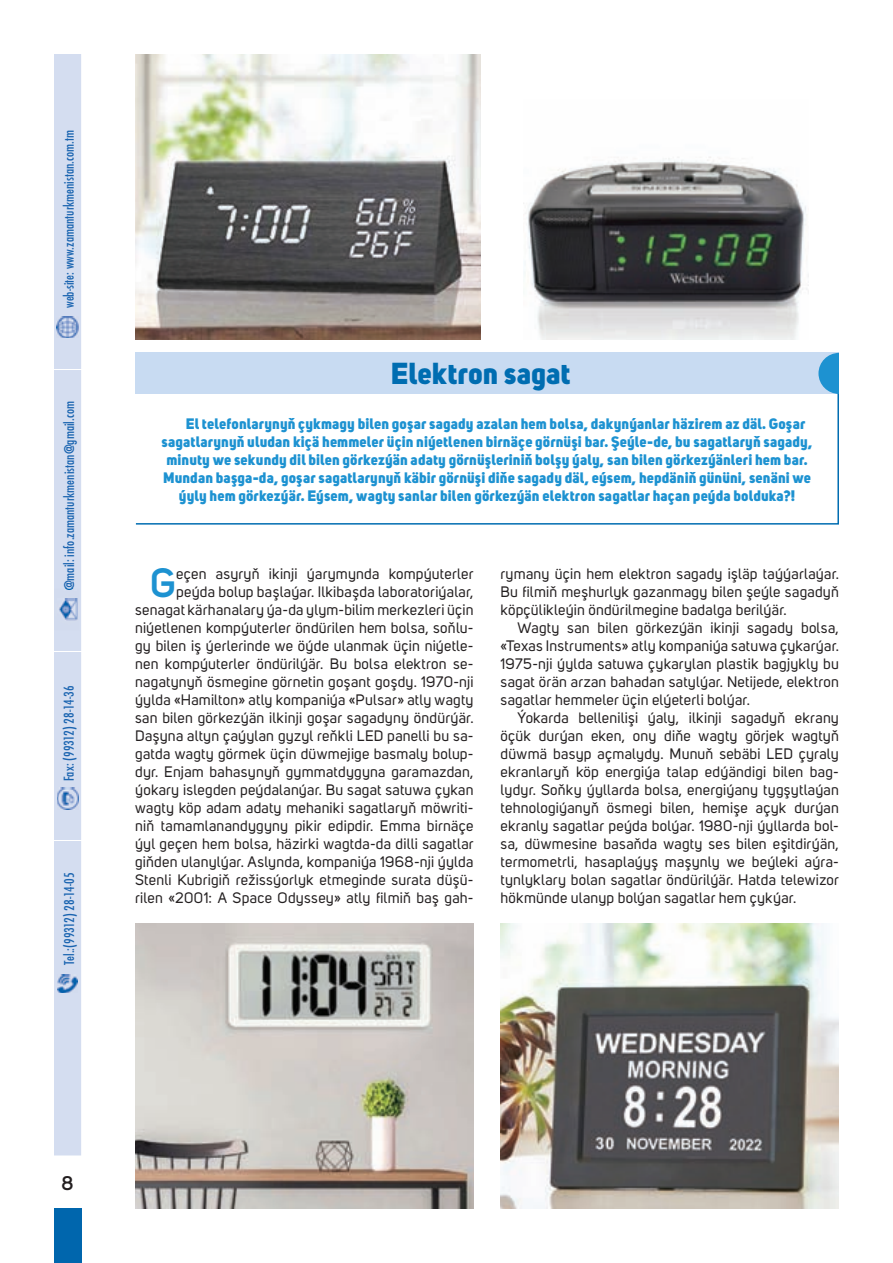
<style>
.page{position:relative;width:893px;height:1263px;background:#fff}
.page>*{position:absolute;margin:0;border:0;box-sizing:border-box;transform-origin:0 0}
.t1{font:600 40.35px "Uni Sans";color:#1d92d1}
.t2{font:800 30px "Uni Sans";color:#006db1}
.t3{font:600 19.5px "Uni Sans";color:#231f20}
.t4{font:15px/18px "Uni Sans";letter-spacing:.015em;color:#231f20;text-align:justify}
.t5{font:800 15px "Uni Sans";letter-spacing:.005em;color:#1d92d1}
.t6{font:500 condensed 14.85px "ART Futura TEE";color:#1a64b0}
</style>
<div class="page">
<div style="left:54px;top:54px;width:27px;height:1101px;background:#d4ddf0"></div>
<img style="left:58px;top:599px;width:19px;height:21px">
<img style="left:57px;top:316px;width:21px;height:22px">
<img style="left:58px;top:975px;width:19px;height:18px">
<div style="left:54px;top:1209px;width:27px;height:54px;background:#0066ad"></div>
<img style="left:135px;top:54px;width:345px;height:285px">
<img style="left:523px;top:157px;width:286px;height:182px">
<img style="left:501px;top:923px;width:338px;height:286px">
<img style="left:135px;top:923px;width:338px;height:286px">
<svg style="left:135px;top:352px;width:704px;height:173px"></svg>
<svg style="left:818px;top:353px;width:21px;height:41px"></svg>
<p class="t6" style="left:61px;top:308px;width:179px;rotate:-90deg">web-site: www.zamanturkmenistan.com.tm</p>
<p class="t6" style="left:61px;top:590px;width:191px;rotate:-90deg">@mail: info.zamanturkmenistan@gmail.com</p>
<p class="t6" style="left:61px;top:781px;width:97px;rotate:-90deg">Fax: (99312) 28-14-36</p>
<p class="t6" style="left:61px;top:965px;width:94px;rotate:-90deg">Tel.:(99312) 28-14-05</p>
<h2 class="t2" style="left:391px;top:354px;width:181px">Elektron sagat</h2>
<p class="t5" style="left:186px;top:414px;width:621px">El te lefonlarynyň çykma gy bi len go şar sa ga dy aza lan hem bol sa, da kynýan lar hä zi rem az däl. Go şar</p>
<p class="t5" style="left:162px;top:432px;width:652px">sagatlarynyň ulu dan ki çä hem me ler üçin ni ýetlenen birnäçe görnü şi bar. Şeý le-de, bu sa gatla ryň sa ga dy,</p>
<p class="t5" style="left:166px;top:450px;width:643px">minu ty we se kun dy dil bi len görkezýän adaty görnüşleri niň bol şy ýa ly, san bi len görkezýänle ri hem bar.</p>
<p class="t5" style="left:163px;top:468px;width:649px">mun dan baş ga-da, go şar sa gatlary nyň kä bir görnü şi di ňe sa ga dy däl, eý sem, hepdäniň günü ni, se nä ni we</p>
<p class="t5" style="left:179px;top:486px;width:618px">ýyly hem görkezýär. Eýsem, wag ty san lar bi len görkezýän elekt ron sa gat lar ha çan peýda bolduka?!</p>
<h1 class="t1" style="left:150px;top:553px;width:27px">G</h1>
<p class="t4" style="left:135px;top:565px;width:340px;text-align:right">eçen asyryň ikinji ýarymynda kompýuterler peýda bolup başlaýar. Ilkibaşda laboratoriýalar, senagat kärhanalary ýa-da ylym-bilim merkezleri üçin niýetlenen kompýuterler öndürilen hem bolsa, soňlu&shy;gy bilen iş ýerlerinde we öýde ulanmak üçin niýetle&shy;nen kompýuterler öndürilýär. Bu bolsa elektron se&shy;nagatynyň ösmegine görnetin goşant goşdy. 1970-nji ýylda «Hamilton» atly kompaniýa «Pulsar» atly wagty san bilen görkezýän ilkinji goşar sagadyny öndürýär.<br>Daşyna altyn çaýylan gyzyl reňkli LED panelli bu sa&shy;gatda wagty görmek üçin düwmejige basmaly bolup&shy;dyr. Enjam bahasynyň gymmatdygyna garamazdan, ýokary islegden peýdalanýar. Bu sagat satuwa çykan wagty köp adam adaty mehaniki sagatlaryň möwriti&shy;niň tamamlanandygyny pikir edipdir. Emma birnäçe ýyl geçen hem bolsa, häzirki wagtda-da dilli sagatlar giňden ulanylýar. Aslynda, kompaniýa 1968-nji ýylda Stenli Kubrigiň režissýorlyk etmeginde surata düşü&shy;rilen «2001: A Space Odyssey» atly filmiň baş gah-</p>
<p class="t4" style="left:500px;top:565px;width:340px">rymany üçin hem elektron sagady işläp taýýarlaýar.<br>Bu filmiň meşhurlyk gazanmagy bilen şeýle sagadyň köpçülikleýin öndürilmegine badalga berilýär.</p>
<p class="t4" style="left:500px;top:619px;width:340px;text-indent:17px">Wagty san bilen görkezýän ikinji sagady bolsa, «Texas Instruments» atly kompaniýa satuwa çykarýar.<br>1975-nji ýylda satuwa çykarylan plastik bagjykly bu sagat örän arzan bahadan satylýar. Netijede, elektron sagatlar hemmeler üçin elýeterli bolýar.</p>
<p class="t4" style="left:500px;top:709px;width:340px;text-indent:17px">Ýokarda bellenilişi ýaly, ilkinji sagadyň ekrany öçük durýan eken, ony diňe wagty görjek wagtyň düwmä basyp açmalydy. Munuň sebäbi LED çyraly ekranlaryň köp energiýa talap edýändigi bilen bag&shy;lydyr. Soňky ýyllarda bolsa, energiýany tygşytlaýan tehnologiýanyň ösmegi bilen, hemişe açyk durýan ekranly sagatlar peýda bolýar. 1980-nji ýyllarda bol&shy;sa, düwmesine basaňda wagty ses bilen eşitdirýän, termometrli, hasaplaýyş maşynly we beýleki aýra&shy;tynlyklary bolan sagatlar öndürilýär. Hatda telewizor hökmünde ulanyp bolýan sagatlar hem çykýar.</p>
<h3 class="t3" style="left:62px;top:1168px;width:13px">8</h3>
</div>
